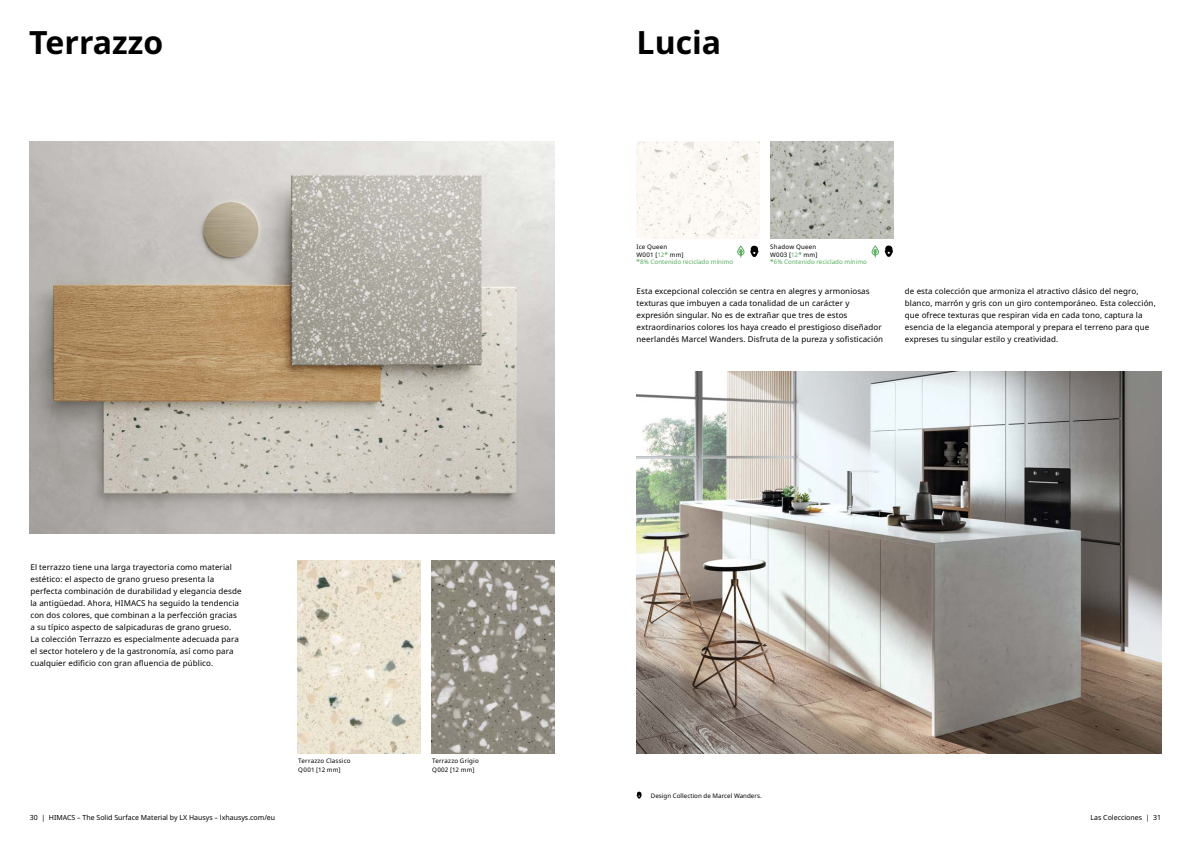
<style>
.page{position:relative;width:1191px;height:842px;background:#fff}
.page>*{position:absolute;margin:0;border:0;box-sizing:border-box;transform-origin:0 0}
.t1{font:700 32px "Noto Sans";color:#000}
.t2{font:8px/12px "Noto Sans";letter-spacing:.01em;color:#000}
.t3{font:7px "Noto Sans";color:#000}
.t4{font:6.2px/8.4px "Noto Sans";letter-spacing:.025em;color:#000}
.t5{font:6.2px "Noto Sans";letter-spacing:.005em;color:#58ad5f}
.t6{font:6.2px "Noto Sans";letter-spacing:.005em;color:#000}
.s1{color:#58ad5f}
</style>
<div class="page">
<img style="left:298px;top:560px;width:122px;height:193px">
<img style="left:432px;top:560px;width:122px;height:193px">
<img style="left:30px;top:142px;width:524px;height:392px">
<img style="left:636px;top:142px;width:123px;height:96px">
<img style="left:770px;top:142px;width:123px;height:96px">
<img style="left:636px;top:371px;width:525px;height:382px">
<svg style="left:636px;top:792px;width:6px;height:6px"></svg>
<svg style="left:871px;top:245px;width:22px;height:13px"></svg>
<svg style="left:750px;top:246px;width:8px;height:11px"></svg>
<svg style="left:737px;top:246px;width:7px;height:12px"></svg>
<h1 class="t1" style="left:29px;top:20px;width:135px">Terrazzo</h1>
<p class="t2" style="left:30px;top:561px;width:213px">El terrazzo tiene una larga trayectoria como material estético: el aspecto de grano grueso presenta la perfecta combinación de durabilidad y elegancia desde la antigüedad. Ahora, HIMACS ha seguido la tendencia con dos colores, que combinan a la perfección gracias a su típico aspecto de salpicaduras de grano grueso.<br>La colección Terrazzo es especialmente adecuada para el sector hotelero y de la gastronomía, así como para cualquier edificio con gran afluencia de público.</p>
<p class="t4" style="left:298px;top:757px;width:54px">Terrazzo Classico<br>Q001 [12 mm]</p>
<p class="t4" style="left:432px;top:757px;width:48px">Terrazzo Grigio<br>Q002 [12 mm]</p>
<h1 class="t1" style="left:636px;top:20px;width:86px">Lucia</h1>
<p class="t4" style="left:636px;top:243px;width:48px">Ice Queen<br>W001 [<span class="s1">12</span><sup>⁕</sup> mm]</p>
<p class="t5" style="left:636px;top:257px;width:98px">⁕8% Contenido reciclado mínimo</p>
<p class="t4" style="left:770px;top:243px;width:49px">Shadow Queen<br>W003 [<span class="s1">12</span><sup>⁕</sup> mm]</p>
<p class="t5" style="left:770px;top:257px;width:98px">⁕6% Contenido reciclado mínimo</p>
<p class="t2" style="left:636px;top:285px;width:248px">Esta excepcional colección se centra en alegres y armoniosas texturas que imbuyen a cada tonalidad de un carácter y expresión singular. No es de extrañar que tres de estos extraordinarios colores los haya creado el prestigioso diseñador neerlandés Marcel Wanders. Disfruta de la pureza y sofisticación</p>
<p class="t2" style="left:905px;top:285px;width:252px">de esta colección que armoniza el atractivo clásico del negro, blanco, marrón y gris con un giro contemporáneo. Esta colección, que ofrece texturas que respiran vida en cada tono, captura la esencia de la elegancia atemporal y prepara el terreno para que expreses tu singular estilo y creatividad.</p>
<p class="t6" style="left:651px;top:791px;width:112px">Design Collection de Marcel Wanders.</p>
<p class="t3" style="left:30px;top:812px;width:247px">30 | HIMACS – The Solid Surface Material by LX Hausys – lxhausys.com/eu</p>
<p class="t3" style="left:1090px;top:812px;width:72px">Las Colecciones | 31</p>
</div>
